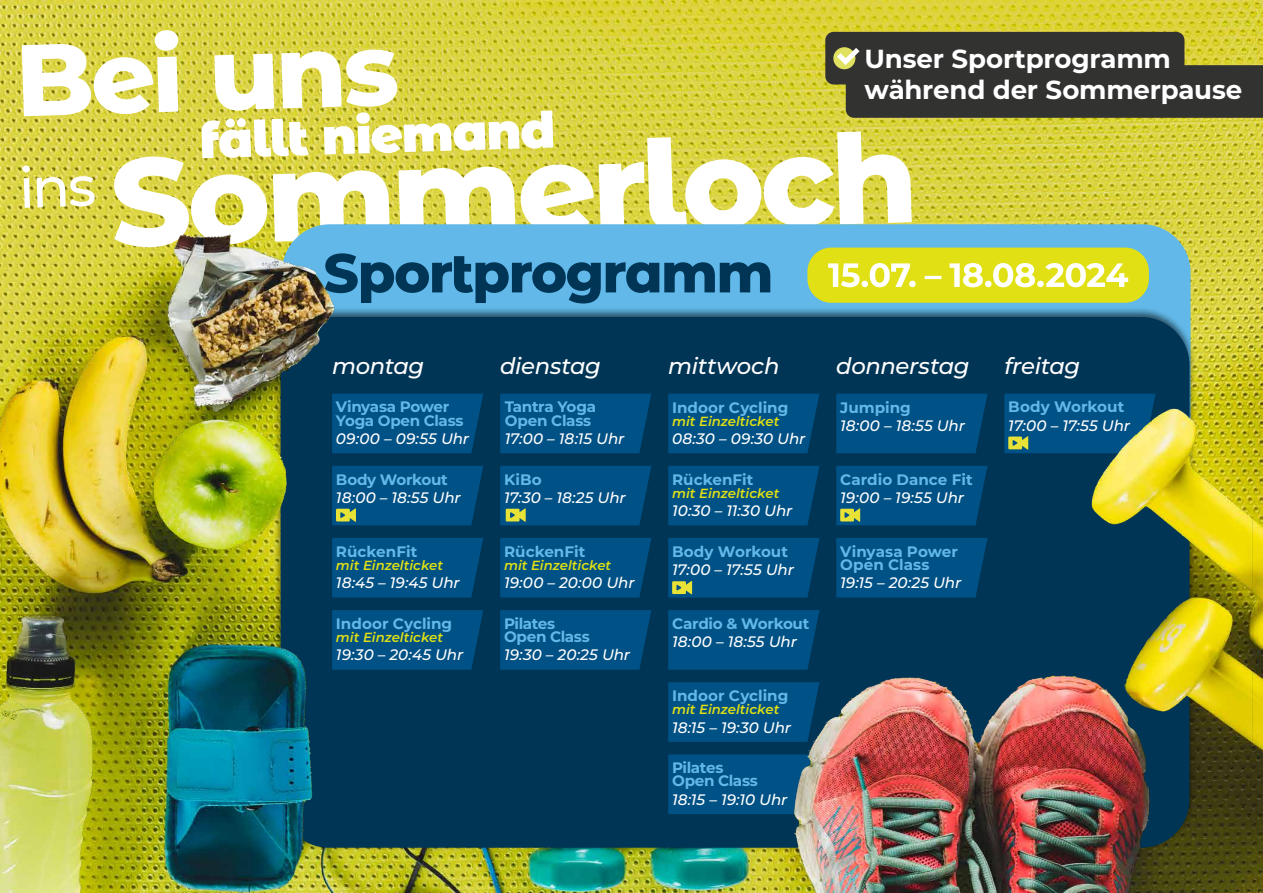
<style>
.page{position:relative;width:1263px;height:893px;background:#fff}
.page>*{position:absolute;margin:0;border:0;box-sizing:border-box;transform-origin:0 0}
.t1{font:800 124.35px "Montserrat Alternates";color:#fff}
.t2{font:800 101.55px "Montserrat Alternates";color:#fff}
.t3{font:800 54.6px "Montserrat Alternates";letter-spacing:-.03em;color:#003556}
.t4{font:900 49.95px "Montserrat Alternates";color:#fff}
.t5{font:700 26.1px/31.3px "Montserrat";letter-spacing:-.005em;color:#fff}
.t6{font:italic 500 22.8px "Montserrat";letter-spacing:-.015em;color:#fff}
.t7{font:italic 500 15.15px "Montserrat";letter-spacing:.005em;color:#fff}
.t8{font:700 15.15px/13.2px "Montserrat";letter-spacing:-.005em;color:#62b9e9}
.t9{font:700 15.15px/13.2px "Montserrat";letter-spacing:-.025em;color:#62b9e9}
.t10{font:italic 500 15.15px "Montserrat";letter-spacing:-.015em;color:#fff}
.t11{font:italic 600 13.2px "Montserrat";color:#e0e014}
</style>
<div class="page">
<img style="left:0;top:0;width:1263px;height:893px">
<div style="left:282px;top:224px;width:908px;height:246px;background:#62b9e9;border-radius:48px"></div>
<div style="left:274px;top:307px;width:923px;height:545px;background:#000;opacity:.6"></div>
<img style="left:281px;top:317px;width:908px;height:531px;border-radius:48px">
<div style="left:332px;top:610px;width:151px;height:60px;background:#005185"></div>
<div style="left:332px;top:394px;width:151px;height:59px;background:#005185"></div>
<div style="left:668px;top:466px;width:151px;height:59px;background:#005185"></div>
<div style="left:332px;top:538px;width:151px;height:60px;background:#005185"></div>
<div style="left:500px;top:538px;width:151px;height:60px;background:#005185"></div>
<div style="left:836px;top:538px;width:151px;height:60px;background:#005185"></div>
<div style="left:500px;top:610px;width:151px;height:60px;background:#005185"></div>
<div style="left:668px;top:610px;width:151px;height:60px;background:#005185"></div>
<svg style="left:668px;top:754px;width:151px;height:60px;background:#195d88"></svg>
<div style="left:668px;top:682px;width:151px;height:60px;background:#005185"></div>
<div style="left:836px;top:394px;width:151px;height:59px;background:#005185"></div>
<div style="left:500px;top:394px;width:151px;height:59px;background:#005185"></div>
<div style="left:668px;top:394px;width:151px;height:59px;background:#005185"></div>
<svg style="left:500px;top:466px;width:151px;height:59px;background:#055381"></svg>
<div style="left:332px;top:466px;width:151px;height:59px;background:#005185"></div>
<svg style="left:668px;top:538px;width:151px;height:60px;background:#055380"></svg>
<svg style="left:836px;top:466px;width:151px;height:59px;background:#055381"></svg>
<svg style="left:1004px;top:394px;width:151px;height:59px;background:#196082"></svg>
<div style="left:807px;top:248px;width:342px;height:55px;background:#e0e014;border-radius:24px"></div>
<svg style="left:828px;top:263px;width:300px;height:24px"></svg>
<div style="left:825px;top:32px;width:359px;height:52px;background:#323231;border-radius:8px"></div>
<svg style="left:833px;top:47px;width:22px;height:22px"></svg>
<svg style="left:837px;top:48px;width:426px;height:70px"></svg>
<svg style="left:22px;top:165px;width:73px;height:43px;background:#d4cd42"></svg>
<h2 class="t2" style="left:13px;top:7px;width:385px;rotate:-2deg">Bei uns</h2>
<h3 class="t5" style="left:864px;top:41px;width:379px">Unser Sportprogramm während der Sommerpause</h3>
<h3 class="t4" style="left:198px;top:104px;width:358px;rotate:-2deg">fällt niemand</h3>
<h1 class="t1" style="left:107px;top:113px;width:809px;rotate:-2deg">Sommerloch</h1>
<h3 class="t3" style="left:323px;top:233px;width:452px">Sportprogramm</h3>
<h3 class="t6" style="left:332px;top:350px;width:94px">montag</h3>
<h3 class="t6" style="left:500px;top:350px;width:102px">dienstag</h3>
<h3 class="t6" style="left:668px;top:350px;width:113px">mittwoch</h3>
<h3 class="t6" style="left:836px;top:350px;width:135px">donnerstag</h3>
<h3 class="t6" style="left:1004px;top:350px;width:77px">freitag</h3>
<p class="t8" style="left:336px;top:400px;width:129px">Vinyasa Power<br>Yoga Open Class</p>
<p class="t7" style="left:336px;top:428px;width:135px">09:00 – 09:55 Uhr</p>
<p class="t8" style="left:336px;top:472px;width:113px">Body Workout</p>
<p class="t7" style="left:336px;top:487px;width:126px">18:00 – 18:55 Uhr</p>
<p class="t8" style="left:672px;top:400px;width:118px">Indoor Cycling</p>
<p class="t11" style="left:672px;top:412px;width:109px">mit Einzelticket</p>
<p class="t7" style="left:672px;top:428px;width:135px">08:30 – 09:30 Uhr</p>
<p class="t8" style="left:840px;top:400px;width:72px">Jumping</p>
<p class="t7" style="left:840px;top:415px;width:126px">18:00 – 18:55 Uhr</p>
<p class="t8" style="left:1008px;top:400px;width:117px">Body Workout</p>
<p class="t10" style="left:1008px;top:415px;width:123px">17:00 – 17:55 Uhr</p>
<p class="t8" style="left:505px;top:400px;width:93px">Tantra Yoga<br>Open Class</p>
<p class="t7" style="left:505px;top:428px;width:121px">17:00 – 18:15 Uhr</p>
<p class="t8" style="left:840px;top:472px;width:134px">Cardio Dance Fit</p>
<p class="t7" style="left:840px;top:487px;width:125px">19:00 – 19:55 Uhr</p>
<p class="t8" style="left:504px;top:472px;width:39px">KiBo</p>
<p class="t7" style="left:504px;top:487px;width:123px">17:30 – 18:25 Uhr</p>
<p class="t8" style="left:672px;top:472px;width:83px">RückenFit</p>
<p class="t11" style="left:672px;top:484px;width:109px">mit Einzelticket</p>
<p class="t7" style="left:672px;top:500px;width:122px">10:30 – 11:30 Uhr</p>
<p class="t8" style="left:336px;top:544px;width:83px">RückenFit</p>
<p class="t11" style="left:336px;top:556px;width:109px">mit Einzelticket</p>
<p class="t7" style="left:336px;top:572px;width:125px">18:45 – 19:45 Uhr</p>
<p class="t8" style="left:336px;top:616px;width:118px">Indoor Cycling</p>
<p class="t11" style="left:336px;top:628px;width:109px">mit Einzelticket</p>
<p class="t7" style="left:336px;top:644px;width:129px">19:30 – 20:45 Uhr</p>
<p class="t8" style="left:504px;top:544px;width:83px">RückenFit</p>
<p class="t11" style="left:504px;top:556px;width:109px">mit Einzelticket</p>
<p class="t7" style="left:504px;top:572px;width:132px">19:00 – 20:00 Uhr</p>
<p class="t9" style="left:504px;top:616px;width:87px">Pilates<br>Open Class</p>
<p class="t7" style="left:504px;top:644px;width:128px">19:30 – 20:25 Uhr</p>
<p class="t8" style="left:672px;top:544px;width:117px">Body Workout</p>
<p class="t10" style="left:672px;top:559px;width:123px">17:00 – 17:55 Uhr</p>
<p class="t8" style="left:672px;top:616px;width:139px">Cardio &amp; Workout</p>
<p class="t7" style="left:672px;top:631px;width:126px">18:00 – 18:55 Uhr</p>
<p class="t8" style="left:672px;top:688px;width:118px">Indoor Cycling</p>
<p class="t11" style="left:672px;top:700px;width:109px">mit Einzelticket</p>
<p class="t7" style="left:672px;top:717px;width:120px">18:15 – 19:30 Uhr</p>
<p class="t9" style="left:672px;top:760px;width:87px">Pilates<br>Open Class</p>
<p class="t7" style="left:672px;top:789px;width:117px">18:15 – 19:10 Uhr</p>
<p class="t8" style="left:840px;top:544px;width:119px">Vinyasa Power<br>Open Class</p>
<p class="t7" style="left:840px;top:572px;width:123px">19:15 – 20:25 Uhr</p>
</div>
